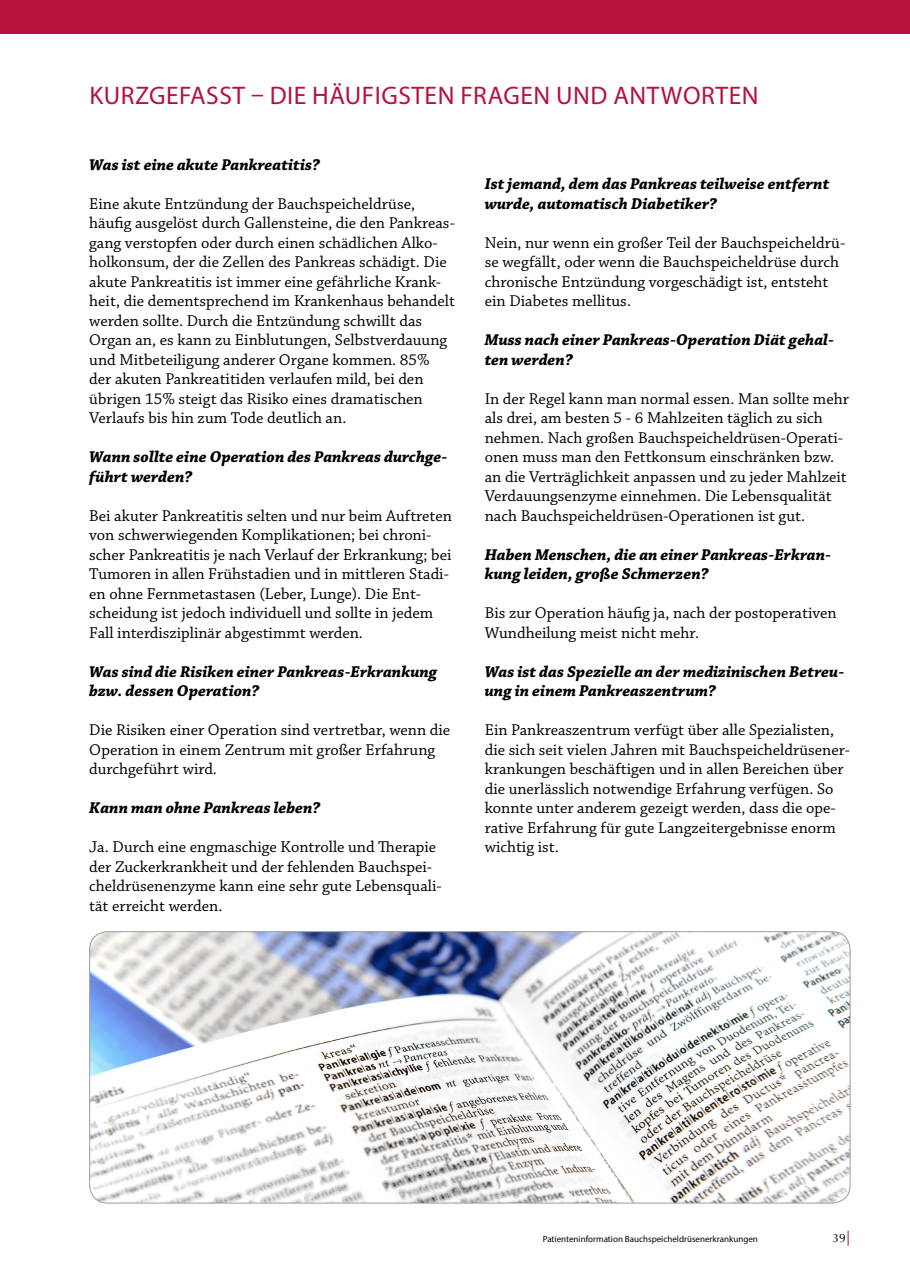
<style>
.page{position:relative;width:910px;height:1280px;background:#fff}
.page>*{position:absolute;margin:0;border:0;box-sizing:border-box;transform-origin:0 0}
.t1{font:25.5px "Myriad Pro";letter-spacing:.02em;color:#b5123e}
.t2{font:16.5px/19.5px "Chaparral Pro";color:#000}
.t3{font:italic 700 16.5px/19.5px "Chaparral Pro";color:#000}
.t4{font:12px "Optima LT";color:#000}
.t5{font:9px "Myriad Pro";color:#000}
.s1{font-family:"Myriad Pro";font-size:15px;color:#b5123e}
</style>
<div class="page">
<div style="left:0;top:0;width:910px;height:33px;background:#b5123e"></div>
<img style="left:90px;top:932px;width:760px;height:271px">
<h1 class="t1" style="left:90px;top:80px;width:670px">KURZGEFASST – DIE HÄUFIGSTEN FRAGEN UND ANTWORTEN</h1>
<p class="t3" style="left:89px;top:155px;width:232px">Was ist eine akute Pankreatitis?</p>
<p class="t2" style="left:89px;top:194px;width:367px">Eine akute Entzündung der Bauchspeicheldrüse, häufig ausgelöst durch Gallensteine, die den Pankreas&shy;gang verstopfen oder durch einen schädlichen Alko&shy;holkonsum, der die Zellen des Pankreas schädigt. Die akute Pankreatitis ist immer eine gefährliche Krank&shy;heit, die dementsprechend im Krankenhaus behandelt werden sollte. Durch die Entzündung schwillt das Organ an, es kann zu Einblutungen, Selbstverdauung und Mitbeteiligung anderer Organe kommen. 85% der akuten Pankreatitiden verlaufen mild, bei den übrigen 15% steigt das Risiko eines dramatischen Verlaufs bis hin zum Tode deutlich an.</p>
<p class="t3" style="left:89px;top:448px;width:360px">Wann sollte eine Operation des Pankreas durchge&shy;führt werden?</p>
<p class="t2" style="left:89px;top:506px;width:364px">Bei akuter Pankreatitis selten und nur beim Auftreten von schwerwiegenden Komplikationen; bei chroni&shy;scher Pankreatitis je nach Verlauf der Erkrankung; bei Tumoren in allen Frühstadien und in mittleren Stadi&shy;en ohne Fernmetastasen (Leber, Lunge). Die Ent&shy;scheidung ist jedoch individuell und sollte in jedem Fall interdisziplinär abgestimmt werden.</p>
<p class="t3" style="left:89px;top:662px;width:350px">Was sind die Risiken einer Pankreas-Erkrankung bzw. dessen Operation?</p>
<p class="t2" style="left:89px;top:721px;width:362px">Die Risiken einer Operation sind vertretbar, wenn die<br>Operation in einem Zentrum mit großer Erfahrung durchgeführt wird.</p>
<p class="t3" style="left:89px;top:799px;width:233px">Kann man ohne Pankreas leben?</p>
<p class="t2" style="left:89px;top:838px;width:354px">Ja. Durch eine engmaschige Kontrolle und Therapie der Zuckerkrankheit und der fehlenden Bauchspei&shy;cheldrüsenenzyme kann eine sehr gute Lebensquali&shy;tät erreicht werden.</p>
<p class="t3" style="left:485px;top:175px;width:346px">Ist jemand, dem das Pankreas teilweise entfernt wurde, automatisch Diabetiker?</p>
<p class="t2" style="left:485px;top:233px;width:362px">Nein, nur wenn ein großer Teil der Bauchspeicheldrü&shy;se wegfällt, oder wenn die Bauchspeicheldrüse durch chronische Entzündung vorgeschädigt ist, entsteht ein Diabetes mellitus.</p>
<p class="t3" style="left:485px;top:331px;width:351px">Muss nach einer Pankreas-Operation Diät gehal&shy;ten werden?</p>
<p class="t2" style="left:485px;top:389px;width:366px">In der Regel kann man normal essen. Man sollte mehr als drei, am besten 5 - 6 Mahlzeiten täglich zu sich nehmen. Nach großen Bauchspeicheldrüsen-Operati&shy;onen muss man den Fettkonsum einschränken bzw. an die Verträglichkeit anpassen und zu jeder Mahlzeit Verdauungsenzyme einnehmen. Die Lebensqualität nach Bauchspeicheldrüsen-Operationen ist gut.</p>
<p class="t3" style="left:485px;top:545px;width:348px">Haben Menschen, die an einer Pankreas-Erkran&shy;kung leiden, große Schmerzen?</p>
<p class="t2" style="left:485px;top:604px;width:353px">Bis zur Operation häufig ja, nach der postoperativen<br>Wundheilung meist nicht mehr.</p>
<p class="t3" style="left:485px;top:662px;width:361px">Was ist das Spezielle an der medizinischen Betreu&shy;ung in einem Pankreaszentrum?</p>
<p class="t2" style="left:485px;top:721px;width:367px">Ein Pankreaszentrum verfügt über alle Spezialisten, die sich seit vielen Jahren mit Bauchspeicheldrüsener&shy;krankungen beschäftigen und in allen Bereichen über die unerlässlich notwendige Erfahrung verfügen. So konnte unter anderem gezeigt werden, dass die ope&shy;rative Erfahrung für gute Langzeitergebnisse enorm wichtig ist.</p>
<p class="t5" style="left:543px;top:1233px;width:217px">Patienteninformation Bauchspeicheldrüsenerkrankungen</p>
<p class="t4" style="left:832px;top:1231px;width:19px">39<span class="s1">|</span></p>
</div>
